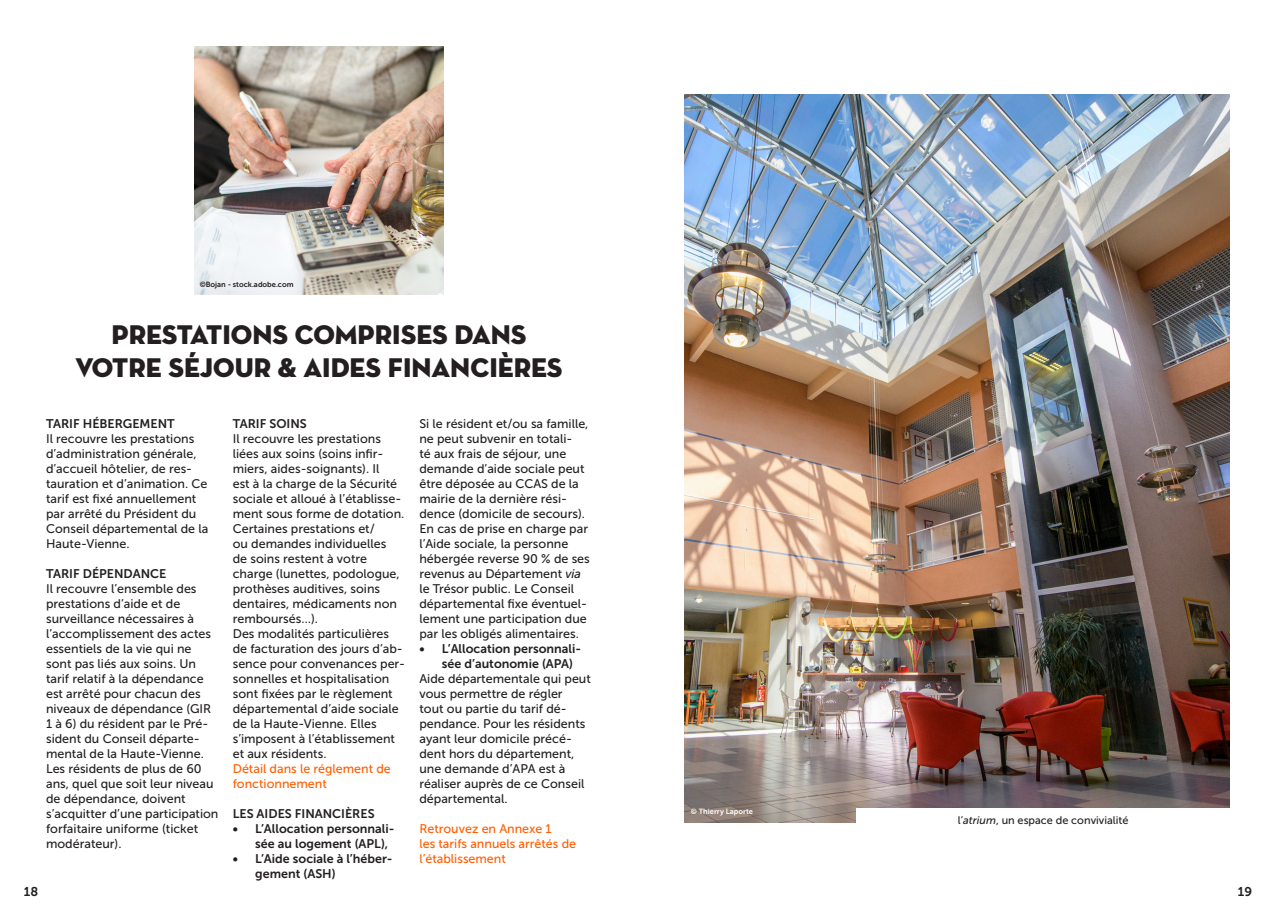
<style>
.page{position:relative;width:1276px;height:922px;background:#fff}
.page>*{position:absolute;margin:0;border:0;box-sizing:border-box;transform-origin:0 0}
.t1{font:27.5px "Neutra Disp Titling";color:#231f20}
.t2{font:12.75px "Museo Sans 700";color:#231f20}
.t3{font:12.5px/15px "Museo Sans 500";color:#231f20}
.t4{font:12.5px/15px "Museo Sans 700";color:#231f20}
.t5{font:12.5px/15px "Museo Sans 500";color:#ff5e00}
.t6{font:11px "Museo Sans 500";color:#231f20}
.t7{font:7.5px "Museo Sans 700";color:#231f20}
.t8{font:7.5px "Museo Sans 700";color:#fff}
.s1{font-style:italic}
</style>
<div class="page">
<img style="left:195px;top:46px;width:248px;height:248px">
<img style="left:684px;top:95px;width:545px;height:727px">
<div style="left:856px;top:808px;width:374px;height:18px;background:#fff"></div>
<p class="t7" style="left:200px;top:280px;width:95px">©Bojan - stock.adobe.com</p>
<p class="t1" style="left:111px;top:317px;width:416px">PRESTATIONS COMPRISES DANS</p>
<p class="t1" style="left:75px;top:350px;width:489px">VOTRE SÉJOUR &amp; AIDES FINANCIÈRES</p>
<p class="t4" style="left:46px;top:416px;width:130px">TARIF HÉBERGEMENT</p>
<p class="t3" style="left:46px;top:431px;width:164px">Il recouvre les prestations d’administration générale, d’accueil hôtelier, de res&shy;tauration et d’animation. Ce tarif est fixé annuellement par arrêté du Président du<br>Conseil départemental de la<br>Haute-Vienne.</p>
<p class="t4" style="left:46px;top:566px;width:122px">TARIF DÉPENDANCE</p>
<p class="t3" style="left:46px;top:581px;width:167px">Il recouvre l’ensemble des prestations d’aide et de surveillance nécessaires à l’accomplissement des actes essentiels de la vie qui ne sont pas liés aux soins. Un tarif relatif à la dépendance est arrêté pour chacun des niveaux de dépendance (GIR<br>1 à 6) du résident par le Pré&shy;sident du Conseil départe&shy;mental de la Haute-Vienne.</p>
<p class="t3" style="left:46px;top:761px;width:174px">Les résidents de plus de 60 ans, quel que soit leur niveau de dépendance, doivent s’acquitter d’une participation forfaitaire uniforme (ticket modérateur).</p>
<p class="t4" style="left:233px;top:416px;width:76px">TARIF SOINS</p>
<p class="t3" style="left:233px;top:431px;width:173px">Il recouvre les prestations liées aux soins (soins infir&shy;miers, aides-soignants). Il<br>est à la charge de la Sécurité sociale et alloué à l’établisse&shy;ment sous forme de dotation.<br>Certaines prestations et/<br>ou demandes individuelles<br>de soins restent à votre charge (lunettes, podologue, prothèses auditives, soins dentaires, médicaments non remboursés…).</p>
<p class="t3" style="left:233px;top:626px;width:174px">Des modalités particulières de facturation des jours d’ab&shy;sence pour convenances per&shy;sonnelles et hospitalisation sont fixées par le règlement départemental d’aide sociale de la Haute-Vienne. Elles s’imposent à l’établissement et aux résidents.</p>
<p class="t5" style="left:233px;top:761px;width:160px">Détail dans le réglement de fonctionnement</p>
<p class="t4" style="left:233px;top:806px;width:143px">LES AIDES FINANCIÈRES</p>
<p class="t4" style="left:255px;top:821px;width:141px;text-indent:-22px">• L’Allocation personnali&shy;sée au logement (APL),</p>
<p class="t4" style="left:255px;top:851px;width:139px;text-indent:-22px">• L’Aide sociale à l’héber&shy;gement (ASH)</p>
<p class="t3" style="left:419px;top:416px;width:172px">Si le résident et/ou sa famille, ne peut subvenir en totali-<br>té aux frais de séjour, une demande d’aide sociale peut être déposée au CCAS de la mairie de la dernière rési&shy;dence (domicile de secours).<br>En cas de prise en charge par l’Aide sociale, la personne hébergée reverse 90 % de ses revenus au Département <span class="s1">via </span>le Trésor public. Le Conseil départemental fixe éventuel&shy;lement une participation due par les obligés alimentaires.</p>
<p class="t4" style="left:442px;top:641px;width:141px;text-indent:-22px">• L’Allocation personnali&shy;sée d’autonomie (APA)</p>
<p class="t3" style="left:419px;top:671px;width:173px">Aide départementale qui peut vous permettre de régler<br>tout ou partie du tarif dé&shy;pendance. Pour les résidents ayant leur domicile précé&shy;dent hors du département, une demande d’APA est à réaliser auprès de ce Conseil départemental.</p>
<p class="t5" style="left:419px;top:821px;width:134px">Retrouvez en Annexe 1</p>
<p class="t5" style="left:419px;top:836px;width:158px">les tarifs annuels arrêtés de l’établissement</p>
<p class="t8" style="left:691px;top:807px;width:64px">© Thierry Laporte</p>
<p class="t6" style="left:958px;top:814px;width:172px">l’<span class="s1">atrium</span>, un espace de convivialité</p>
<p class="t2" style="left:24px;top:884px;width:16px">18</p>
<p class="t2" style="left:1237px;top:884px;width:16px">19</p>
</div>
